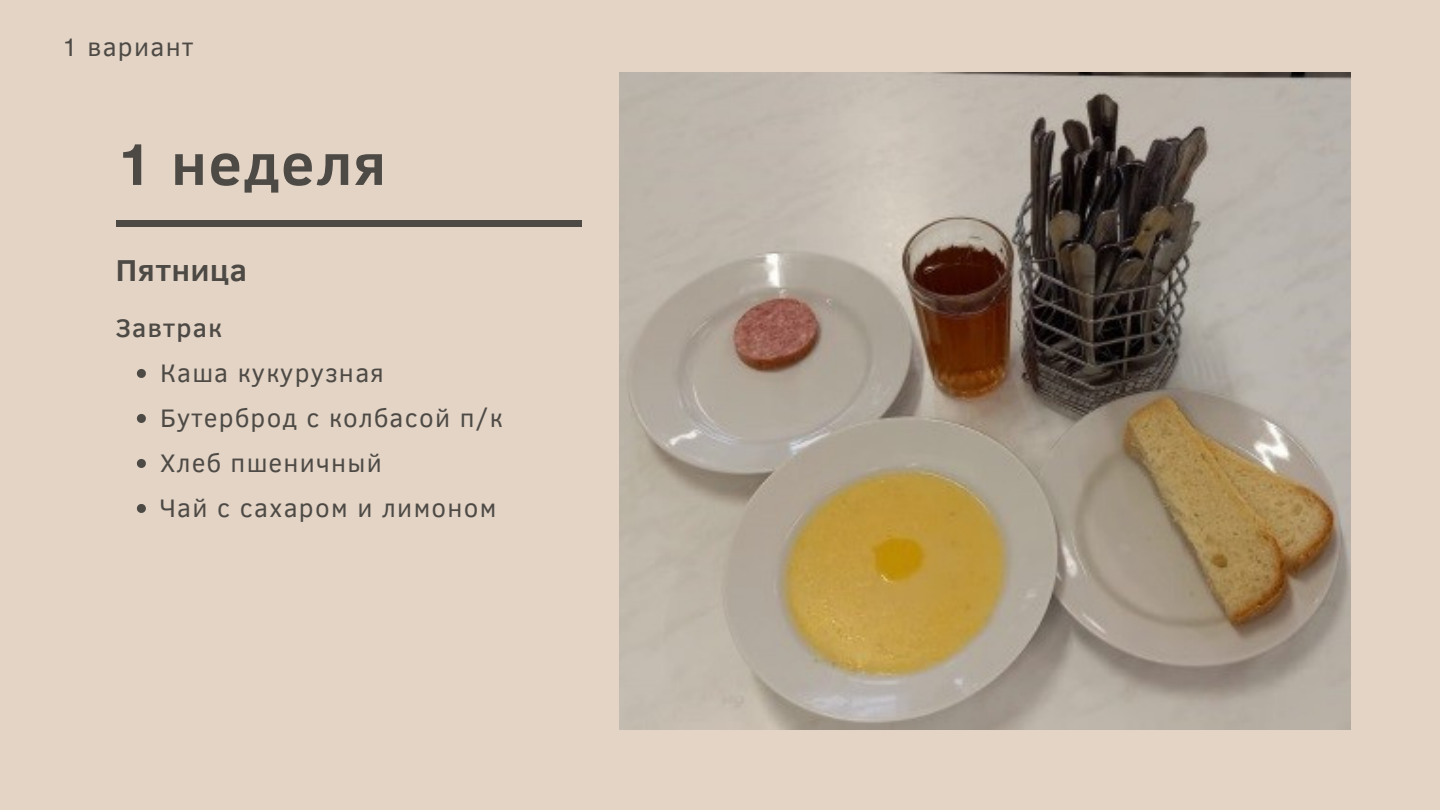
<style>
.page{position:relative;width:1440px;height:810px;background:#e4d4c5}
.page>*{position:absolute;margin:0;border:0;box-sizing:border-box;transform-origin:0 0}
.t1{font:700 60px "Clear Sans";letter-spacing:.03em;color:#4d4a46}
.t2{font:700 31px "Clear Sans";letter-spacing:.03em;color:#4d4a46}
.t3{font:26px/45px "Clear Sans";letter-spacing:.05em;color:#4d4a46}
.t4{font:500 26px "Clear Sans";letter-spacing:.05em;color:#4d4a46}
</style>
<div class="page">
<img style="left:619px;top:72px;width:731px;height:657px">
<svg style="left:137px;top:369px;width:9px;height:9px"></svg>
<svg style="left:137px;top:414px;width:9px;height:9px"></svg>
<svg style="left:137px;top:459px;width:9px;height:9px"></svg>
<svg style="left:137px;top:504px;width:9px;height:9px"></svg>
<div style="left:116px;top:220px;width:466px;height:7px;background:#4d4a46"></div>
<p class="t3" style="left:62px;top:23px;width:133px">1 вариант</p>
<h1 class="t1" style="left:116px;top:120px;width:271px">1 неделя</h1>
<p class="t2" style="left:116px;top:248px;width:133px">Пятница</p>
<p class="t4" style="left:116px;top:309px;width:107px">Завтрак</p>
<p class="t3" style="left:160px;top:350px;width:344px">Каша кукурузная<br>Бутерброд с колбасой п/к<br>Хлеб пшеничный<br>Чай с сахаром и лимоном</p>
</div>
